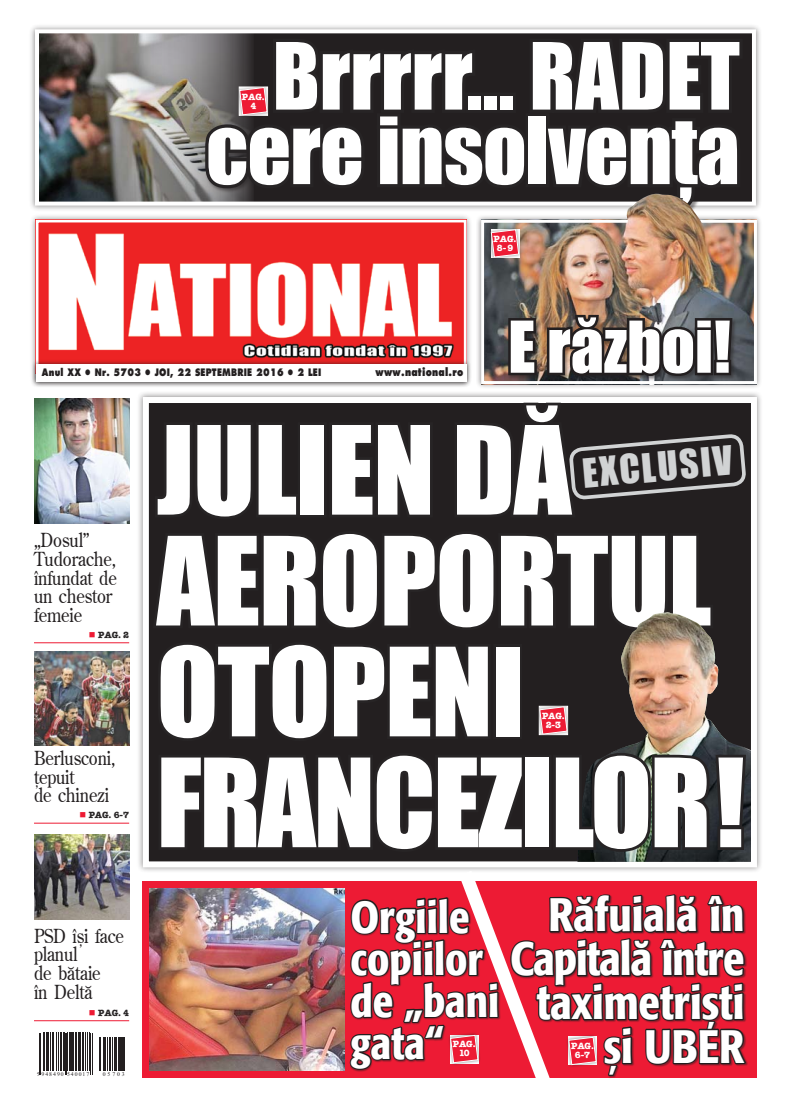
<style>
.page{position:relative;width:791px;height:1106px;background:#fff}
.page>*{position:absolute;margin:0;border:0;box-sizing:border-box;transform-origin:0 0}
.t1{font:113.4px/110.8px "Impact";letter-spacing:-.01em;color:#fff}
.t2{font:85.5px/74.5px "Impact";color:#fff;text-align:right}
.t3{font:65.9px "Impact";color:#fff}
.t4{font:500 condensed 46.6px/43.9px "R Formata";color:#fff;text-align:right}
.t5{font:500 condensed 44.6px/42px "R Formata";color:#fff}
.t6{font:37px "Impact";color:#d1d3d4}
.t7{font:300 19.3px/18.6px "R Century";letter-spacing:-.01em;color:#231f20}
.t8{font:10.9px "Futura Extra Bold Rom";letter-spacing:.03em;color:#231f20;scale:.8 1}
.t9{font:10.1px "Futura Extra Bold Rom";letter-spacing:.03em;color:#231f20;scale:.8 1}
.t10{font:9px/9px "American Type Writer Bold Rom";color:#fff;text-align:center}
.t11{font:9px "American Type Writer Bold Rom";color:#272425}
.t12{font:5.7px "Times New Roman";letter-spacing:.18em;color:#231f20}
.s1{color:#ed1b34}
</style>
<div class="page">
<div style="left:29px;top:23px;width:737px;height:193px;background:#231f20;opacity:.5"></div>
<img style="left:40px;top:34px;width:160px;height:167px">
<div style="left:35px;top:29px;width:721px;height:177px;border:4px solid #fff"></div>
<div style="left:137px;top:390px;width:630px;height:487px;background:#231f20;opacity:.5"></div>
<div style="left:143px;top:397px;width:614px;height:470px;border:6px solid #fff"></div>
<hr style="left:34px;top:642px;width:95px;height:1px;background:#ed1b34">
<hr style="left:34px;top:822px;width:95px;height:1px;background:#ed1b34">
<hr style="left:34px;top:1020px;width:95px;height:1px;background:#ed1b34">
<div style="left:510px;top:894px;width:281px;height:201px;background:#231f20;opacity:.5"></div>
<div style="left:204px;top:38px;width:587px;height:237px;background:#231f20;opacity:.5"></div>
<div style="left:29px;top:213px;width:458px;height:179px;background:#231f20;opacity:.5"></div>
<img style="left:40px;top:224px;width:422px;height:136px">
<div style="left:36px;top:220px;width:430px;height:153px;border:3px solid #fff"></div>
<div style="left:31px;top:360px;width:444px;height:31px;background:#231f20;opacity:.75"></div>
<div style="left:36px;top:364px;width:430px;height:18px;background:#fff"></div>
<img style="left:34px;top:399px;width:95px;height:124px">
<img style="left:34px;top:651px;width:95px;height:95px">
<img style="left:34px;top:834px;width:95px;height:85px">
<svg style="left:39px;top:1032px;width:82px;height:43px"></svg>
<hr style="left:40px;top:1032px;width:1px;height:42px;background:#231f20">
<hr style="left:41px;top:1032px;width:1px;height:42px;background:#231f20">
<hr style="left:43px;top:1032px;width:1px;height:39px;background:#231f20">
<hr style="left:44px;top:1032px;width:1px;height:39px;background:#231f20">
<hr style="left:46px;top:1032px;width:2px;height:39px;background:#231f20">
<hr style="left:49px;top:1032px;width:1px;height:39px;background:#231f20">
<hr style="left:51px;top:1032px;width:1px;height:39px;background:#231f20">
<hr style="left:52px;top:1032px;width:1px;height:39px;background:#231f20">
<hr style="left:54px;top:1032px;width:1px;height:39px;background:#231f20">
<hr style="left:56px;top:1032px;width:1px;height:39px;background:#231f20">
<hr style="left:59px;top:1032px;width:1px;height:39px;background:#231f20">
<hr style="left:60px;top:1032px;width:1px;height:39px;background:#231f20">
<hr style="left:61px;top:1032px;width:1px;height:39px;background:#231f20">
<hr style="left:63px;top:1032px;width:1px;height:39px;background:#231f20">
<hr style="left:65px;top:1032px;width:1px;height:42px;background:#231f20">
<hr style="left:66px;top:1032px;width:1px;height:42px;background:#231f20">
<hr style="left:67px;top:1032px;width:1px;height:39px;background:#231f20">
<hr style="left:69px;top:1032px;width:2px;height:39px;background:#231f20">
<hr style="left:71px;top:1032px;width:1px;height:39px;background:#231f20">
<hr style="left:72px;top:1032px;width:2px;height:39px;background:#231f20">
<hr style="left:75px;top:1032px;width:2px;height:39px;background:#231f20">
<hr style="left:78px;top:1032px;width:1px;height:39px;background:#231f20">
<hr style="left:79px;top:1032px;width:2px;height:39px;background:#231f20">
<hr style="left:82px;top:1032px;width:1px;height:39px;background:#231f20">
<hr style="left:83px;top:1032px;width:1px;height:39px;background:#231f20">
<hr style="left:85px;top:1032px;width:1px;height:39px;background:#231f20">
<hr style="left:87px;top:1032px;width:1px;height:39px;background:#231f20">
<hr style="left:89px;top:1032px;width:1px;height:39px;background:#231f20">
<hr style="left:91px;top:1032px;width:1px;height:42px;background:#231f20">
<hr style="left:92px;top:1032px;width:1px;height:42px;background:#231f20">
<hr style="left:99px;top:1037px;width:1px;height:34px;background:#231f20">
<hr style="left:100px;top:1037px;width:1px;height:34px;background:#231f20">
<hr style="left:103px;top:1037px;width:1px;height:34px;background:#231f20">
<hr style="left:105px;top:1037px;width:1px;height:34px;background:#231f20">
<hr style="left:106px;top:1037px;width:1px;height:34px;background:#231f20">
<hr style="left:107px;top:1037px;width:1px;height:34px;background:#231f20">
<hr style="left:110px;top:1037px;width:1px;height:34px;background:#231f20">
<hr style="left:111px;top:1037px;width:1px;height:34px;background:#231f20">
<hr style="left:112px;top:1037px;width:1px;height:34px;background:#231f20">
<hr style="left:115px;top:1037px;width:1px;height:34px;background:#231f20">
<hr style="left:116px;top:1037px;width:1px;height:34px;background:#231f20">
<hr style="left:117px;top:1037px;width:1px;height:34px;background:#231f20">
<hr style="left:118px;top:1037px;width:2px;height:34px;background:#231f20">
<hr style="left:121px;top:1037px;width:1px;height:34px;background:#231f20">
<hr style="left:122px;top:1037px;width:2px;height:34px;background:#231f20">
<hr style="left:124px;top:1037px;width:1px;height:34px;background:#231f20">
<div style="left:475px;top:214px;width:291px;height:179px;background:#231f20;opacity:.5"></div>
<img style="left:485px;top:224px;width:268px;height:90px">
<div style="left:507px;top:314px;width:284px;height:128px;background:#231f20;opacity:.5"></div>
<div style="left:488px;top:226px;width:38px;height:38px;background:#231f20;opacity:.5"></div>
<svg style="left:200px;top:23px;width:546px;height:235px;background:#5c4545"></svg>
<img style="left:623px;top:194px;width:82px;height:44px">
<img style="left:150px;top:298px;width:599px;height:797px">
<h2 class="t2" style="left:206px;top:37px;width:535px">BRRRRR... RADET<br>CERE INSOLVENŢA</h2>
<p class="t10" style="left:242px;top:92px;width:24px">PAG.<br>4</p>
<p class="t9" style="left:42px;top:366px;width:345px">Anul XX ● Nr. 5703 ● joi, 22 septembrie 2016 ● 2 LEI</p>
<p class="t8" style="left:376px;top:365px;width:111px">www.national.ro</p>
<p class="t10" style="left:493px;top:234px;width:24px">PAG.<br>8-9</p>
<h3 class="t3" style="left:508px;top:296px;width:224px">E RĂZBOI!</h3>
<p class="t7" style="left:34px;top:531px;width:84px">„Dosul”<br>Tudorache, înfundat de un chestor femeie</p>
<p class="t11" style="left:89px;top:629px;width:42px"><span class="s1">■</span> PAG. 2</p>
<p class="t7" style="left:34px;top:748px;width:83px">Berlusconi, ţepuit<br>de chinezi</p>
<p class="t11" style="left:79px;top:809px;width:51px"><span class="s1">■</span> PAG. 6-7</p>
<p class="t7" style="left:34px;top:926px;width:92px">PSD își face planul<br>de bătaie<br>în Deltă</p>
<p class="t11" style="left:89px;top:1007px;width:42px"><span class="s1">■</span> PAG. 4</p>
<p class="t12" style="left:37px;top:1069px;width:54px">5 948490 540017</p>
<p class="t12" style="left:103px;top:1069px;width:23px">0527803</p>
<h1 class="t1" style="left:157px;top:412px;width:590px">JULIEN DĂ<br>AEROPORTUL<br>OTOPENI<br>FRANCEZILOR !</h1>
<h3 class="t6" style="left:580px;top:444px;width:152px;rotate:-5deg">EXCLUSIV</h3>
<p class="t10" style="left:542px;top:711px;width:24px">PAG.<br>2-3</p>
<h3 class="t5" style="left:350px;top:897px;width:150px">Orgiile copiilor de „bani gata“</h3>
<p class="t10" style="left:453px;top:1039px;width:24px">PAG.<br>10</p>
<h3 class="t4" style="left:510px;top:894px;width:236px">Răfuială în<br>Capitală între taximetrişti şi UBER</h3>
<p class="t10" style="left:571px;top:1041px;width:24px">PAG.<br>6-7</p>
</div>
